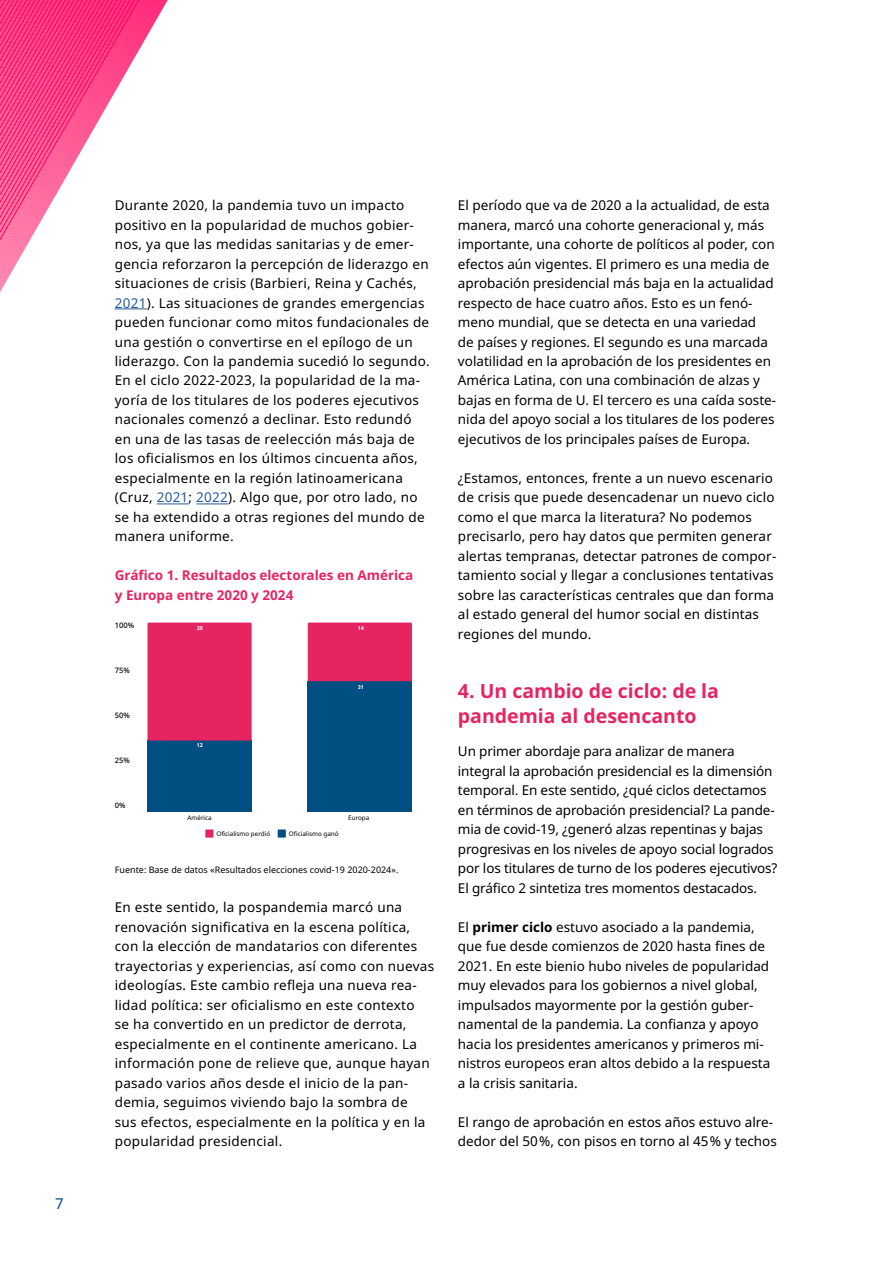
<style>
.page{position:relative;width:893px;height:1263px;background:#fff}
.page>*{position:absolute;margin:0;border:0;box-sizing:border-box;transform-origin:0 0}
.t1{font:700 19.5px/25.5px "Noto Sans";color:#e72462}
.t2{font:15px "Noto Sans";color:#004f81}
.t3{font:13.5px/19.5px "Noto Sans";letter-spacing:.01em;color:#000}
.t4{font:13.5px/19.5px "Noto Sans";letter-spacing:-.01em;color:#000}
.t5{font:700 13.5px/19.5px "Noto Sans";color:#e72462}
.t6{font:9px "Noto Sans";color:#000}
.t7{font:500 7.5px "Noto Sans";color:#000}
.t8{font:6.3px "Noto Sans";color:#000}
.t9{font:700 5.4px "Noto Sans";color:#fff}
.s1{color:#275b9b}
.s2{font-weight:700}
</style>
<div class="page">
<svg style="left:0;top:0;width:168px;height:292px"></svg>
<hr style="left:115px;top:309px;width:32px;height:1px;background:#275b9b">
<hr style="left:157px;top:504px;width:32px;height:1px;background:#275b9b">
<hr style="left:196px;top:504px;width:32px;height:1px;background:#275b9b">
<svg style="left:147px;top:622px;width:105px;height:190px"></svg>
<svg style="left:307px;top:622px;width:105px;height:190px"></svg>
<div style="left:205px;top:829px;width:8px;height:8px;background:#e62461"></div>
<div style="left:278px;top:829px;width:8px;height:8px;background:#004f82"></div>
<p class="t2" style="left:55px;top:1193px;width:10px">7</p>
<p class="t3" style="left:115px;top:196px;width:316px">Durante 2020, la pandemia tuvo un impacto positivo en la popularidad de muchos gobier&shy;nos, ya que las medidas sanitarias y de emer&shy;gencia reforzaron la percepción de liderazgo en situaciones de crisis (Barbieri, Reina y Cachés, <span class="s1">2021</span>). Las situaciones de grandes emergencias pueden funcionar como mitos fundacionales de una gestión o convertirse en el epílogo de un liderazgo. Con la pandemia sucedió lo segundo.<br>En el ciclo 2022-2023, la popularidad de la ma&shy;yoría de los titulares de los poderes ejecutivos nacionales comenzó a declinar. Esto redundó en una de las tasas de reelección más baja de los oficialismos en los últimos cincuenta años, especialmente en la región latinoamericana (Cruz, <span class="s1">2021</span>; <span class="s1">2022</span>). Algo que, por otro lado, no se ha extendido a otras regiones del mundo de manera uniforme.</p>
<p class="t5" style="left:115px;top:566px;width:300px">Gráfico 1. Resultados electorales en América y Europa entre 2020 y 2024</p>
<p class="t7" style="left:115px;top:620px;width:21px">100%</p>
<p class="t7" style="left:115px;top:665px;width:16px">75%</p>
<p class="t7" style="left:115px;top:710px;width:16px">50%</p>
<p class="t7" style="left:115px;top:755px;width:16px">25%</p>
<p class="t7" style="left:115px;top:800px;width:12px">0%</p>
<p class="t9" style="left:197px;top:624px;width:8px">20</p>
<p class="t9" style="left:197px;top:741px;width:8px">12</p>
<p class="t9" style="left:358px;top:624px;width:8px">14</p>
<p class="t9" style="left:358px;top:683px;width:8px">31</p>
<p class="t8" style="left:188px;top:813px;width:26px">América</p>
<p class="t8" style="left:216px;top:829px;width:55px">Oficialismo perdió</p>
<p class="t8" style="left:289px;top:829px;width:51px">Oficialismo ganó</p>
<p class="t8" style="left:348px;top:813px;width:23px">Europa</p>
<p class="t6" style="left:115px;top:863px;width:285px">Fuente: Base de datos «Resultados elecciones covid-19 2020-2024».</p>
<p class="t3" style="left:115px;top:898px;width:321px">En este sentido, la pospandemia marcó una renovación significativa en la escena política, con la elección de mandatarios con diferentes trayectorias y experiencias, así como con nuevas ideologías. Este cambio refleja una nueva rea&shy;lidad política: ser oficialismo en este contexto<br>se ha convertido en un predictor de derrota, especialmente en el continente americano. La información pone de relieve que, aunque hayan pasado varios años desde el inicio de la pan&shy;demia, seguimos viviendo bajo la sombra de<br>sus efectos, especialmente en la política y en la popularidad presidencial.</p>
<p class="t3" style="left:458px;top:196px;width:320px">El período que va de 2020 a la actualidad, de esta manera, marcó una cohorte generacional y, más importante, una cohorte de políticos al poder, con efectos aún vigentes. El primero es una media de aprobación presidencial más baja en la actualidad respecto de hace cuatro años. Esto es un fenó&shy;meno mundial, que se detecta en una variedad<br>de países y regiones. El segundo es una marcada volatilidad en la aprobación de los presidentes en América Latina, con una combinación de alzas y bajas en forma de U. El tercero es una caída soste&shy;nida del apoyo social a los titulares de los poderes ejecutivos de los principales países de Europa.</p>
<p class="t3" style="left:458px;top:469px;width:320px">¿Estamos, entonces, frente a un nuevo escenario de crisis que puede desencadenar un nuevo ciclo como el que marca la literatura? No podemos precisarlo, pero hay datos que permiten generar alertas tempranas, detectar patrones de compor&shy;tamiento social y llegar a conclusiones tentativas sobre las características centrales que dan forma al estado general del humor social en distintas regiones del mundo.</p>
<h1 class="t1" style="left:458px;top:678px;width:263px">4. Un cambio de ciclo: de la pandemia al desencanto</h1>
<p class="t4" style="left:458px;top:742px;width:321px">Un primer abordaje para analizar de manera integral la aprobación presidencial es la dimensión temporal. En este sentido, ¿qué ciclos detectamos en términos de aprobación presidencial? La pande&shy;mia de covid-19, ¿generó alzas repentinas y bajas progresivas en los niveles de apoyo social logrados por los titulares de turno de los poderes ejecutivos?<br>El gráfico 2 sintetiza tres momentos destacados.</p>
<p class="t3" style="left:458px;top:917px;width:314px">El <span class="s2">primer ciclo</span> estuvo asociado a la pandemia, que fue desde comienzos de 2020 hasta fines de 2021. En este bienio hubo niveles de popularidad muy elevados para los gobiernos a nivel global, impulsados mayormente por la gestión guber&shy;namental de la pandemia. La confianza y apoyo hacia los presidentes americanos y primeros mi&shy;nistros europeos eran altos debido a la respuesta a la crisis sanitaria.</p>
<p class="t3" style="left:458px;top:1112px;width:320px">El rango de aprobación en estos años estuvo alre&shy;dedor del 50 %, con pisos en torno al 45 % y techos</p>
</div>
